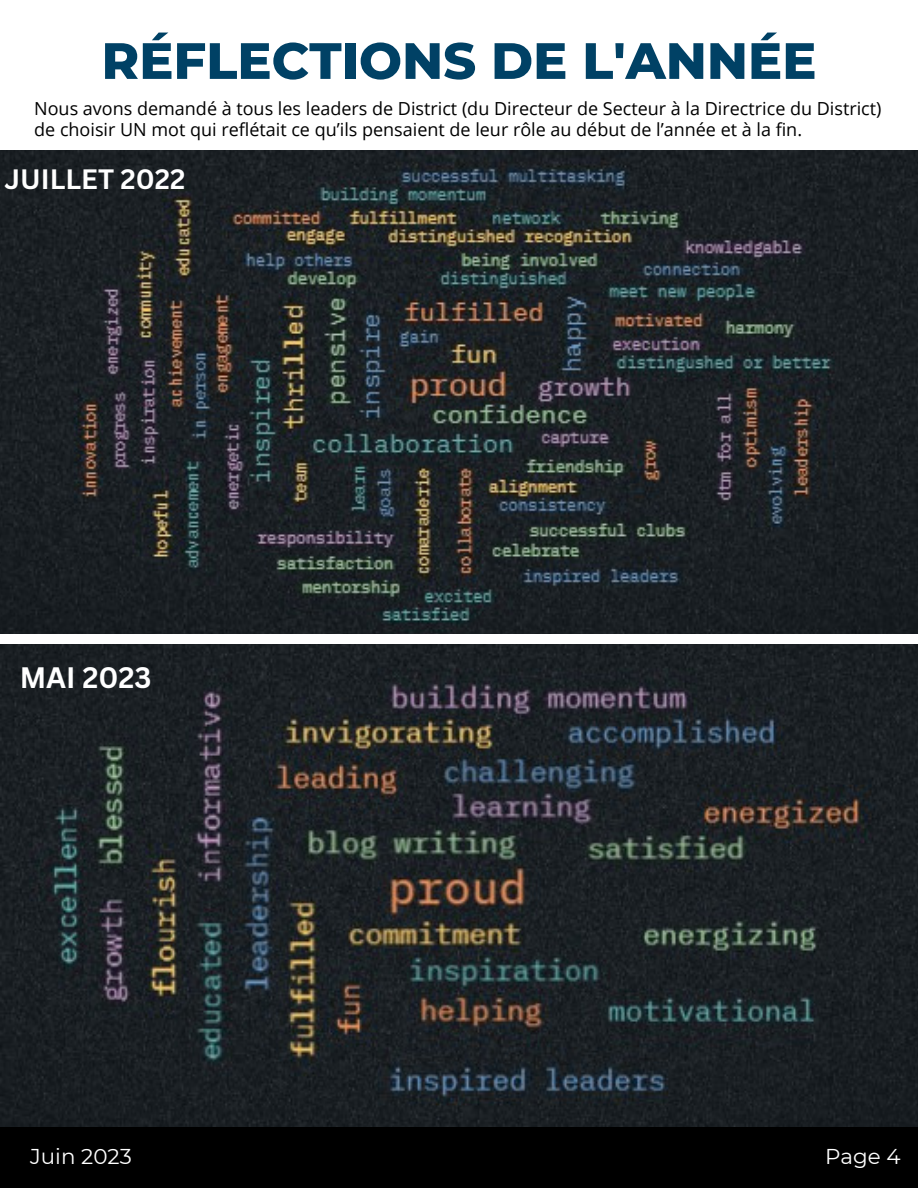
<style>
.page{position:relative;width:918px;height:1188px;background:#fff}
.page>*{position:absolute;margin:0;border:0;box-sizing:border-box;transform-origin:0 0}
.t1{font:800 51px "Montserrat";color:#004165}
.t2{font:700 28.8px "Canva Sans";color:#fff}
.t3{font:700 27.3px "Canva Sans";color:#fff}
.t4{font:21.45px "Montserrat";color:#fff}
.t5{font:18px/20.2px "Open Sans";color:#000}
</style>
<div class="page">
<img style="left:0;top:151px;width:918px;height:482px">
<img style="left:0;top:645px;width:918px;height:482px">
<div style="left:0;top:1127px;width:918px;height:61px;background:#000"></div>
<p class="t1" style="left:102px;top:30px;width:716px">RÉFLECTIONS DE L'ANNÉE</p>
<p class="t5" style="left:34px;top:98px;width:849px">Nous avons demandé à tous les leaders de District (du Directeur de Secteur à la Directrice du District) de choisir UN mot qui reflétait ce qu’ils pensaient de leur rôle au début de l’année et à la fin.</p>
<p class="t3" style="left:4px;top:160px;width:182px">JUILLET 2022</p>
<p class="t2" style="left:20px;top:657px;width:133px">MAI 2023</p>
<p class="t4" style="left:30px;top:1143px;width:103px">Juin 2023</p>
<p class="t4" style="left:825px;top:1143px;width:77px">Page 4</p>
</div>
